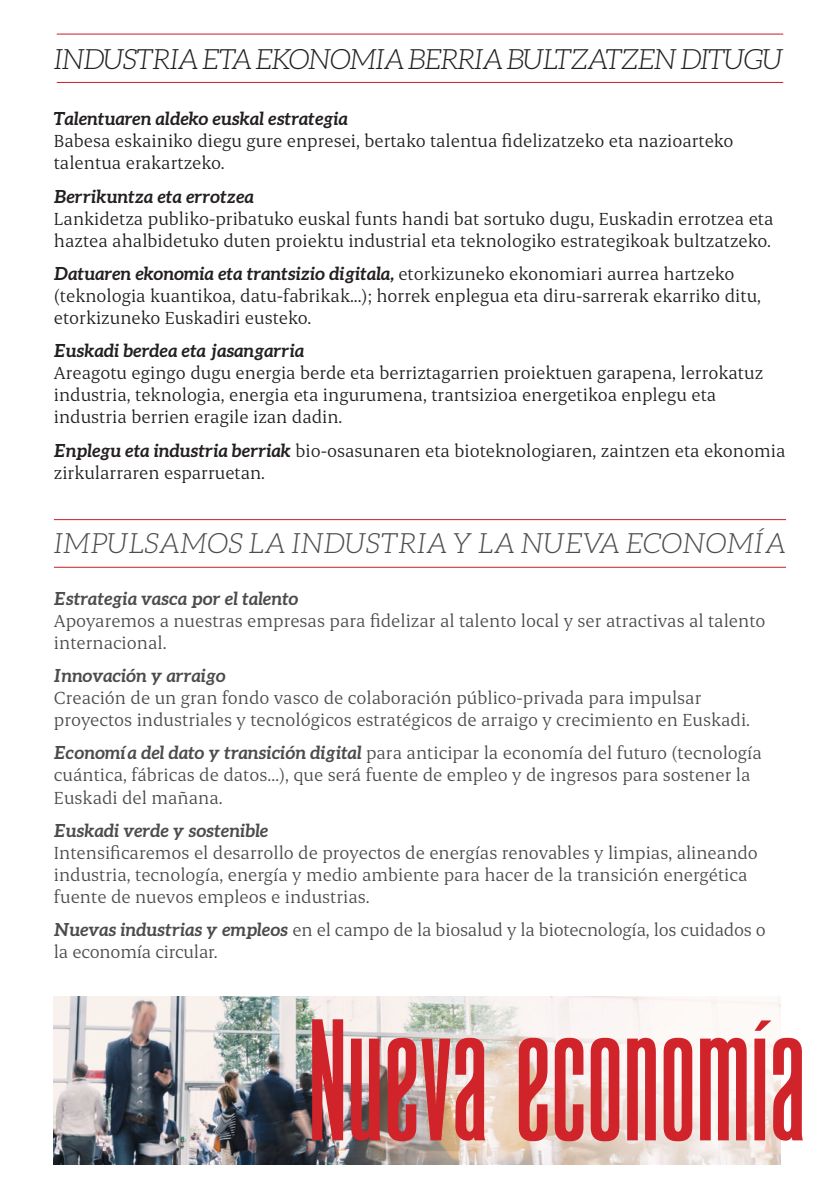
<style>
.page{position:relative;width:840px;height:1191px;background:#fff}
.page>*{position:absolute;margin:0;border:0;box-sizing:border-box;transform-origin:0 0}
.t1{font:italic 300 28px "Aleo";letter-spacing:-.05em;color:#231f20}
.t2{font:italic 300 28px "Aleo";color:#4b4c4d}
.t3{font:20px/22px "Erode";color:#4b4c4d}
.t4{font:20px/22px "Erode";color:#231f20}
.t5{font:italic 700 18px "Aleo";color:#231f20}
.t6{font:italic 700 18px "Aleo";color:#4b4c4d}
.s1{font-family:"Erode";font-weight:400;font-style:normal;font-size:20px}
.s2{font-family:"Aleo";font-weight:700;font-style:italic;font-size:18px}
</style>
<div class="page">
<img style="left:54px;top:996px;width:726px;height:168px">
<hr style="left:57px;top:82px;width:725px;height:1px;background:#c81f26">
<hr style="left:57px;top:34px;width:725px;height:1px;background:#c81f26">
<hr style="left:54px;top:567px;width:731px;height:1px;background:#c81f26">
<hr style="left:54px;top:519px;width:731px;height:1px;background:#c81f26">
<svg style="left:312px;top:1019px;width:31px;height:121px"></svg>
<svg style="left:351px;top:1038px;width:29px;height:102px"></svg>
<img style="left:387px;top:1037px;width:98px;height:104px">
<svg style="left:518px;top:1037px;width:29px;height:104px"></svg>
<svg style="left:554px;top:1037px;width:29px;height:104px"></svg>
<svg style="left:590px;top:1037px;width:29px;height:104px"></svg>
<svg style="left:626px;top:1037px;width:29px;height:103px"></svg>
<svg style="left:663px;top:1037px;width:29px;height:104px"></svg>
<svg style="left:699px;top:1037px;width:47px;height:103px"></svg>
<svg style="left:754px;top:1020px;width:48px;height:120px"></svg>
<p class="t1" style="left:54px;top:44px;width:730px">INDUSTRIA ETA EKONOMIA BERRIA BULTZATZEN DITUGU</p>
<p class="t5" style="left:54px;top:108px;width:295px">Talentuaren aldeko euskal estrategia</p>
<p class="t4" style="left:54px;top:129px;width:680px">Babesa eskainiko diegu gure enpresei, bertako talentua fidelizatzeko eta nazioarteko talentua erakartzeko.</p>
<p class="t5" style="left:54px;top:186px;width:201px">Berrikuntza eta errotzea</p>
<p class="t4" style="left:54px;top:207px;width:720px">Lankidetza publiko-pribatuko euskal funts handi bat sortuko dugu, Euskadin errotzea eta haztea ahalbidetuko duten proiektu industrial eta teknologiko estrategikoak bultzatzeko.</p>
<p class="t5" style="left:54px;top:263px;width:681px">Datuaren ekonomia eta trantsizio digitala, <span class="s1">etorkizuneko ekonomiari aurrea hartzeko</span></p>
<p class="t4" style="left:54px;top:284px;width:708px">(teknologia kuantikoa, datu-fabrikak...); horrek enplegua eta diru-sarrerak ekarriko ditu, etorkizuneko Euskadiri eusteko.</p>
<p class="t5" style="left:54px;top:340px;width:251px">Euskadi berdea eta jasangarria</p>
<p class="t4" style="left:54px;top:361px;width:710px">Areagotu egingo dugu energia berde eta berriztagarrien proiektuen garapena, lerrokatuz industria, teknologia, energia eta ingurumena, trantsizioa energetikoa enplegu eta industria berrien eragile izan dadin.</p>
<p class="t4" style="left:54px;top:439px;width:732px"><span class="s2">Enplegu eta industria berriak</span> bio-osasunaren eta bioteknologiaren, zaintzen eta ekonomia zirkularraren esparruetan.</p>
<p class="t2" style="left:54px;top:528px;width:733px">IMPULSAMOS LA INDUSTRIA Y LA NUEVA ECONOMÍA</p>
<p class="t6" style="left:54px;top:588px;width:246px">Estrategia vasca por el talento</p>
<p class="t3" style="left:54px;top:609px;width:712px">Apoyaremos a nuestras empresas para fidelizar al talento local y ser atractivas al talento internacional.</p>
<p class="t6" style="left:54px;top:665px;width:173px">Innovación y arraigo</p>
<p class="t3" style="left:54px;top:686px;width:697px">Creación de un gran fondo vasco de colaboración público-privada para impulsar proyectos industriales y tecnológicos estratégicos de arraigo y crecimiento en Euskadi.</p>
<p class="t3" style="left:54px;top:741px;width:709px"><span class="s2">Economía del dato y transición digital</span> para anticipar la economía del futuro (tecnología cuántica, fábricas de datos…), que será fuente de empleo y de ingresos para sostener la<br>Euskadi del mañana.</p>
<p class="t6" style="left:54px;top:820px;width:216px">Euskadi verde y sostenible</p>
<p class="t3" style="left:54px;top:841px;width:705px">Intensificaremos el desarrollo de proyectos de energías renovables y limpias, alineando industria, tecnología, energía y medio ambiente para hacer de la transición energética fuente de nuevos empleos e industrias.</p>
<p class="t3" style="left:54px;top:918px;width:713px"><span class="s2">Nuevas industrias y empleos</span> en el campo de la biosalud y la biotecnología, los cuidados o la economía circular.</p>
</div>
